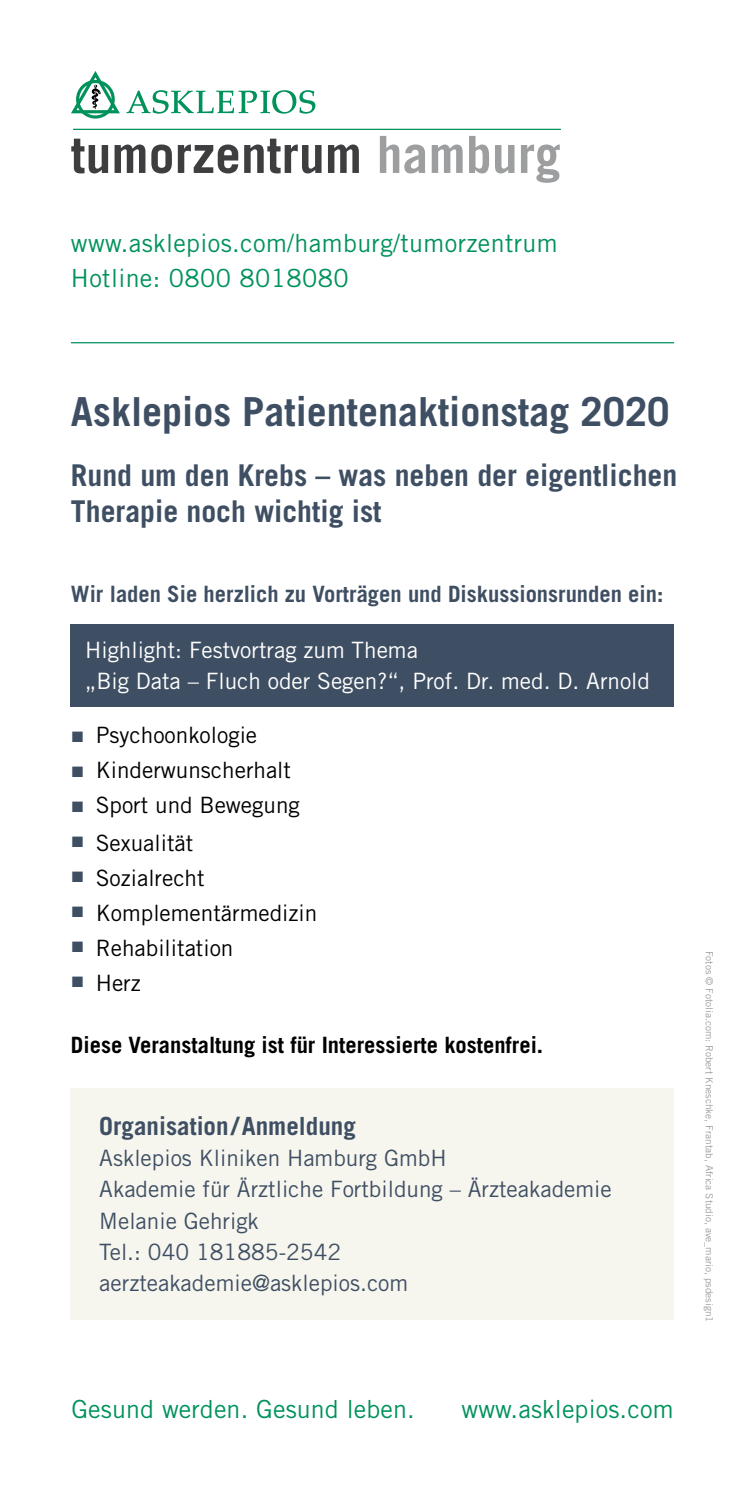
<style>
.page{position:relative;width:745px;height:1489px;background:#fff}
.page>*{position:absolute;margin:0;border:0;box-sizing:border-box;transform-origin:0 0}
.t1{font:700 40px "Trade Gothic LT Std";color:#3f4f63}
.t2{font:700 30px/36px "Trade Gothic LT Std";color:#3f4f63}
.t3{font:25px/35px "Trade Gothic LT Std";letter-spacing:.015em;color:#00925b}
.t4{font:700 25px "Trade Gothic LT Std";color:#3f4f63}
.t5{font:22.5px/31.2px "Trade Gothic LT Std";color:#3f4f63}
.t6{font:22.5px "Trade Gothic LT Std";color:#000}
.t7{font:22.5px/31.2px "Trade Gothic LT Std";color:#fff}
.t8{font:700 22.5px "Trade Gothic LT Std";color:#3f4f63}
.t9{font:700 22.5px "Trade Gothic LT Std";color:#000}
.t10{font:10px "Trade Gothic LT Std";color:#9c9e9f}
.s1{font-family:"Arial";color:#3f4f63}
</style>
<div class="page">
<div style="left:71px;top:624px;width:602px;height:83px;background:#3f4f63"></div>
<div style="left:71px;top:1088px;width:602px;height:231px;background:#f6f5ee"></div>
<svg style="left:379px;top:136px;width:180px;height:47px"></svg>
<svg style="left:71px;top:139px;width:287px;height:34px"></svg>
<div style="left:76px;top:80px;width:39px;height:39px;border:3px solid #00925b;border-radius:50%"></div>
<svg style="left:71px;top:71px;width:244px;height:44px"></svg>
<hr style="left:73px;top:129px;width:487px;height:1px;background:#00925b">
<hr style="left:71px;top:342px;width:602px;height:1px;background:#00925b">
<p class="t3" style="left:71px;top:225px;width:488px">www.asklepios.com/hamburg/tumorzentrum<br>Hotline: 0800 8018080</p>
<h1 class="t1" style="left:71px;top:387px;width:599px">Asklepios Patientenaktionstag 2020</h1>
<h2 class="t2" style="left:71px;top:457px;width:607px">Rund um den Krebs – was neben der eigentlichen<br>Therapie noch wichtig ist</h2>
<p class="t8" style="left:71px;top:580px;width:593px">Wir laden Sie herzlich zu Vorträgen und Diskussionsrunden ein:</p>
<p class="t7" style="left:85px;top:634px;width:566px">Highlight: Festvortrag zum Thema<br>„Big Data – Fluch oder Segen?“, Prof. Dr. med. D. Arnold</p>
<p class="t6" style="left:71px;top:721px;width:188px"><span class="s1">■</span> Psychoonkologie</p>
<p class="t6" style="left:71px;top:756px;width:221px"><span class="s1">■</span> Kinderwunscherhalt</p>
<p class="t6" style="left:71px;top:791px;width:230px"><span class="s1">■</span> Sport und Bewegung</p>
<p class="t6" style="left:71px;top:829px;width:124px"><sup>■</sup> Sexualität</p>
<p class="t6" style="left:71px;top:864px;width:135px"><sup>■</sup> Sozialrecht</p>
<p class="t6" style="left:71px;top:899px;width:248px"><sup>■</sup> Komplementärmedizin</p>
<p class="t6" style="left:71px;top:934px;width:164px"><sup>■</sup> Rehabilitation</p>
<p class="t6" style="left:71px;top:969px;width:71px"><sup>■</sup> Herz</p>
<p class="t9" style="left:71px;top:1031px;width:473px">Diese Veranstaltung ist für Interessierte kostenfrei.</p>
<p class="t4" style="left:99px;top:1110px;width:258px">Organisation/Anmeldung</p>
<p class="t5" style="left:99px;top:1142px;width:513px">Asklepios Kliniken Hamburg GmbH<br>Akademie für Ärztliche Fortbildung – Ärzteakademie<br>Melanie Gehrigk<br>Tel.: 040 181885-2542 aerzteakademie@asklepios.com</p>
<p class="t10" style="left:715px;top:950px;width:373px;rotate:90deg">Fotos © Fotolia.com: Robert Kneschke, Frantab, Africa Studio, ave_mario, psdesign1</p>
<p class="t3" style="left:71px;top:1391px;width:345px">Gesund werden. Gesund leben.</p>
<p class="t3" style="left:461px;top:1391px;width:213px">www.asklepios.com</p>
</div>
